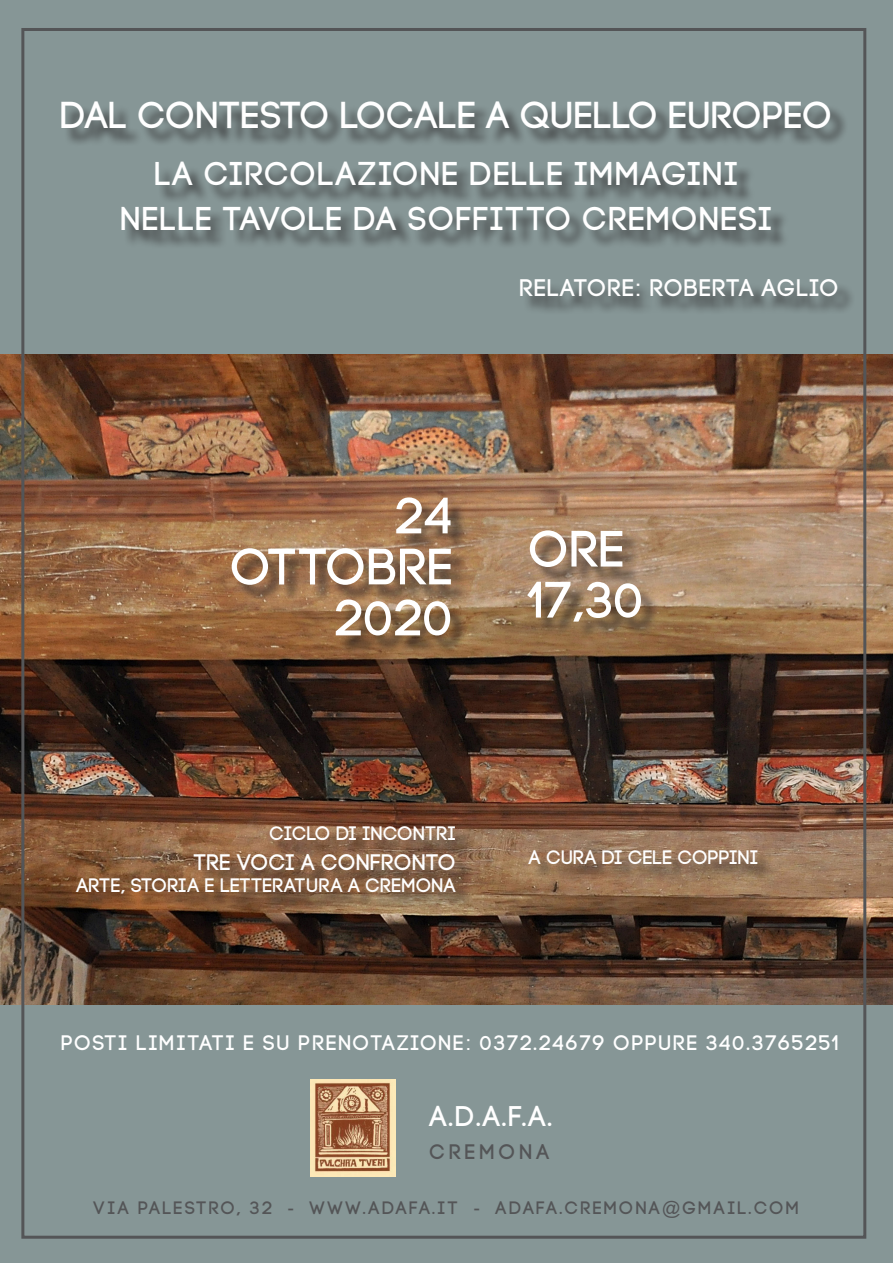
<style>
.page{position:relative;width:893px;height:1263px;background:#869696}
.page>*{position:absolute;margin:0;border:0;box-sizing:border-box;transform-origin:0 0}
.t1{font:51px "Code Pro Demo";color:#fff}
.t2{font:37.5px "Code Pro Demo";color:#fff}
.t3{font:33px "Code Pro Demo";letter-spacing:.03em;color:#fff}
.t4{font:28.5px "Code Pro Demo";color:#fff}
.t5{font:24px "Code Pro Demo";letter-spacing:.03em;color:#fff}
.t6{font:22.5px "Code Pro Demo";color:#fff}
.t7{font:21px "Code Pro Demo";letter-spacing:.07em;color:#fff}
.t8{font:21px "Code Pro Demo";letter-spacing:.18em;color:#545557}
.t9{font:19.5px "Code Pro Demo";color:#fff}
.t10{font:18px "Code Pro Demo";letter-spacing:.11em;color:#545557}
.s1{font-family:"Arial"}
</style>
<div class="page">
<img style="left:0;top:354px;width:893px;height:651px">
<div style="left:64px;top:104px;width:791px;height:211px;background:#231f20;opacity:.75"></div>
<img style="left:310px;top:1079px;width:85px;height:98px">
<div style="left:234px;top:500px;width:235px;height:154px;background:#231f20;opacity:.75"></div>
<div style="left:79px;top:829px;width:395px;height:83px;background:#231f20;opacity:.75"></div>
<div style="left:530px;top:533px;width:130px;height:107px;background:#231f20;opacity:.75"></div>
<div style="left:532px;top:853px;width:243px;height:29px;background:#231f20;opacity:.75"></div>
<p class="t2" style="left:60px;top:97px;width:774px">DAL CONTESTO LOCALE A QUELLO EUROPEO</p>
<p class="t3" style="left:154px;top:157px;width:585px">LA CIRCOLAZIONE DELLE IMMAGINI</p>
<p class="t3" style="left:120px;top:202px;width:654px">NELLE TAVOLE DA SOFFITTO CREMONESI</p>
<p class="t5" style="left:520px;top:276px;width:321px">RELATORE<span class="s1">:</span> ROBERTA AGLIO</p>
<p class="t1" style="left:395px;top:490px;width:60px">24</p>
<p class="t1" style="left:231px;top:541px;width:224px">OTTOBRE</p>
<p class="t1" style="left:335px;top:592px;width:120px">2020</p>
<p class="t1" style="left:529px;top:523px;width:98px">ORE</p>
<p class="t1" style="left:529px;top:574px;width:117px">17,30</p>
<p class="t9" style="left:270px;top:823px;width:188px">CICLO DI INCONTRI</p>
<p class="t6" style="left:194px;top:851px;width:264px">TRE VOCI A CONFRONTO</p>
<p class="t9" style="left:76px;top:876px;width:381px">ARTE, STORIA E LETTERATURA A CREMONA</p>
<p class="t9" style="left:529px;top:847px;width:231px">A CURA DI CELE COPPINI</p>
<p class="t7" style="left:61px;top:1032px;width:779px">POSTI LIMITATI E SU PRENOTAZIONE<span class="s1">:</span> 0372.24679 OPPURE 340.3765251</p>
<p class="t4" style="left:429px;top:1101px;width:125px">A.D.A.F.A.</p>
<p class="t8" style="left:429px;top:1141px;width:122px">CREMONA</p>
<p class="t10" style="left:94px;top:1199px;width:707px">VIA PALESTRO, 32 <span class="s1">-</span> WWW.ADAFA.IT <span class="s1">-</span> ADAFA.CREMONA<span class="s1">@</span>GMAIL.COM</p>
</div>
